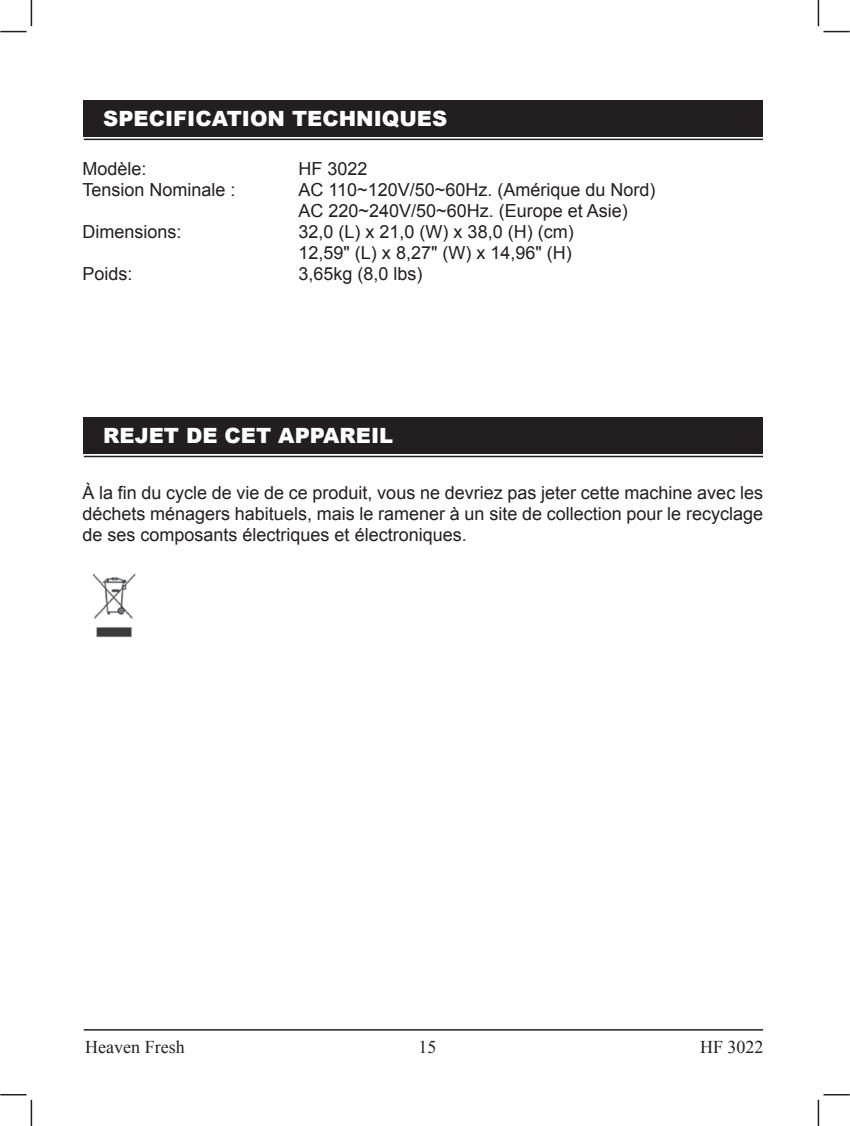
<style>
.page{position:relative;width:850px;height:1126px;background:#fff}
.page>*{position:absolute;margin:0;border:0;box-sizing:border-box;transform-origin:0 0}
.t1{font:900 21px "Arial";color:#fff}
.t2{font:18px/21px "Arial";color:#231f20}
.t3{font:18px "Times New Roman";color:#231f20}
</style>
<div class="page">
<hr style="left:817px;top:1100px;width:2px;height:26px;background:#231f20">
<hr style="left:817px;top:0;width:2px;height:26px;background:#231f20">
<svg style="left:0;top:0;width:32px;height:32px"></svg>
<svg style="left:823px;top:31px;width:26px;height:1px"></svg>
<svg style="left:823px;top:1094px;width:26px;height:1px"></svg>
<svg style="left:0;top:1094px;width:32px;height:32px"></svg>
<hr style="left:84px;top:456px;width:679px;height:1px;background:#231f20">
<div style="left:84px;top:417px;width:679px;height:36px;background:#231f20"></div>
<hr style="left:84px;top:139px;width:679px;height:1px;background:#231f20">
<div style="left:84px;top:100px;width:679px;height:36px;background:#231f20"></div>
<img style="left:92px;top:573px;width:44px;height:65px">
<hr style="left:84px;top:1029px;width:679px;height:2px;background:#231f20">
<p class="t1" style="left:103px;top:103px;width:345px">SPECIFICATION TECHNIQUES</p>
<p class="t2" style="left:82px;top:158px;width:66px">Modèle:</p>
<p class="t2" style="left:298px;top:158px;width:71px">HF 3022</p>
<p class="t2" style="left:82px;top:179px;width:155px">Tension Nominale :</p>
<p class="t2" style="left:298px;top:179px;width:358px">AC 110~120V/50~60Hz. (Amérique du Nord)<br>AC 220~240V/50~60Hz. (Europe et Asie)</p>
<p class="t2" style="left:82px;top:221px;width:101px">Dimensions:</p>
<p class="t2" style="left:298px;top:221px;width:277px">32,0 (L) x 21,0 (W) x 38,0 (H) (cm)<br>12,59" (L) x 8,27" (W) x 14,96" (H)</p>
<p class="t2" style="left:82px;top:263px;width:52px">Poids:</p>
<p class="t2" style="left:298px;top:263px;width:126px">3,65kg (8,0 lbs)</p>
<p class="t1" style="left:103px;top:103px;width:168px">COMPONENTS</p>
<p class="t1" style="left:103px;top:420px;width:291px">REJET DE CET APPAREIL</p>
<p class="t2" style="left:82px;top:482px;width:682px;text-align:justify">À la fin du cycle de vie de ce produit, vous ne devriez pas jeter cette machine avec les déchets ménagers habituels, mais le ramener à un site de collection pour le recyclage de ses composants électriques et électroniques.</p>
<p class="t3" style="left:85px;top:1035px;width:101px">Heaven Fresh</p>
<p class="t3" style="left:418px;top:1035px;width:19px">15</p>
<p class="t3" style="left:700px;top:1035px;width:65px">HF 3022</p>
</div>
